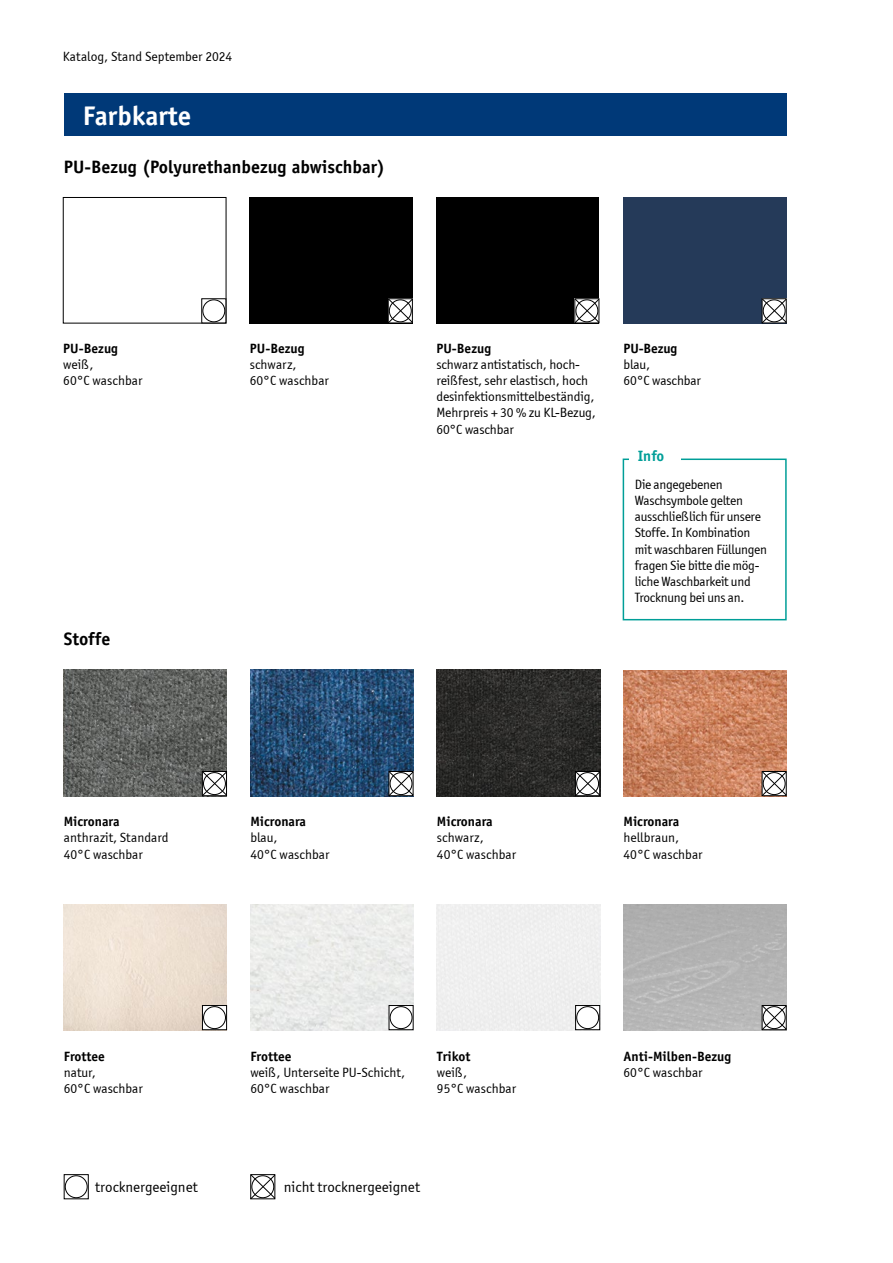
<style>
.page{position:relative;width:893px;height:1263px;background:#fff}
.page>*{position:absolute;margin:0;border:0;box-sizing:border-box;transform-origin:0 0}
.t1{font:700 27px "Officina Sans";color:#fff}
.t2{font:700 18px "Officina Sans";color:#000}
.t3{font:15px "Officina Sans ITCTT Book";color:#000}
.t4{font:700 15px "Officina Sans";color:#009e98}
.t5{font:13.5px/16.2px "Officina Sans ITCTT Book";letter-spacing:-.01em;color:#000}
.t6{font:700 13.5px "Officina Sans";color:#000}
</style>
<div class="page">
<div style="left:623px;top:197px;width:164px;height:126px;background:#253a59"></div>
<div style="left:64px;top:94px;width:723px;height:42px;background:#003978"></div>
<img style="left:64px;top:670px;width:163px;height:126px">
<img style="left:250px;top:670px;width:164px;height:126px">
<img style="left:437px;top:670px;width:163px;height:126px">
<img style="left:623px;top:670px;width:164px;height:126px">
<img style="left:623px;top:904px;width:164px;height:126px">
<svg style="left:201px;top:771px;width:26px;height:26px"></svg>
<svg style="left:577px;top:1007px;width:21px;height:21px"></svg>
<div style="left:575px;top:1005px;width:25px;height:25px;border:1px solid #000"></div>
<div style="left:577px;top:1007px;width:22px;height:21px;background:#fff;border-radius:50%"></div>
<div style="left:576px;top:1006px;width:23px;height:23px;border:1px solid #000;border-radius:50%"></div>
<svg style="left:388px;top:771px;width:26px;height:26px"></svg>
<svg style="left:574px;top:771px;width:27px;height:26px"></svg>
<svg style="left:761px;top:771px;width:26px;height:26px"></svg>
<svg style="left:761px;top:1005px;width:26px;height:26px"></svg>
<div style="left:250px;top:197px;width:163px;height:126px;background:#000"></div>
<div style="left:436px;top:197px;width:162px;height:126px;background:#000"></div>
<svg style="left:203px;top:300px;width:21px;height:21px"></svg>
<div style="left:203px;top:300px;width:22px;height:22px;background:#fff;border-radius:50%"></div>
<div style="left:202px;top:299px;width:23px;height:23px;border:1px solid #000;border-radius:50%"></div>
<svg style="left:387px;top:298px;width:26px;height:26px"></svg>
<svg style="left:574px;top:298px;width:26px;height:26px"></svg>
<svg style="left:761px;top:298px;width:26px;height:26px"></svg>
<svg style="left:66px;top:1176px;width:21px;height:21px"></svg>
<div style="left:64px;top:1174px;width:25px;height:25px;border:1px solid #000"></div>
<div style="left:65px;top:1176px;width:22px;height:22px;background:#fff;border-radius:50%"></div>
<div style="left:65px;top:1175px;width:23px;height:23px;border:1px solid #000;border-radius:50%"></div>
<svg style="left:250px;top:1174px;width:26px;height:26px"></svg>
<img style="left:64px;top:904px;width:163px;height:126px">
<img style="left:250px;top:904px;width:164px;height:126px">
<svg style="left:204px;top:1007px;width:21px;height:21px"></svg>
<div style="left:202px;top:1005px;width:25px;height:25px;border:1px solid #000"></div>
<div style="left:204px;top:1007px;width:21px;height:21px;background:#fff;border-radius:50%"></div>
<div style="left:203px;top:1006px;width:23px;height:23px;border:1px solid #000;border-radius:50%"></div>
<svg style="left:391px;top:1007px;width:21px;height:21px"></svg>
<div style="left:389px;top:1005px;width:25px;height:25px;border:1px solid #000"></div>
<div style="left:390px;top:1007px;width:22px;height:21px;background:#fff;border-radius:50%"></div>
<div style="left:390px;top:1006px;width:22px;height:23px;border:1px solid #000;border-radius:50%"></div>
<div style="left:623px;top:458px;width:164px;height:162px;border:2px solid #009e98"></div>
<div style="left:629px;top:450px;width:52px;height:17px;background:#fff"></div>
<p class="t5" style="left:63px;top:49px;width:171px">Katalog, Stand September 2024</p>
<h1 class="t1" style="left:83px;top:99px;width:110px">Farbkarte</h1>
<h2 class="t2" style="left:64px;top:155px;width:323px">PU-Bezug (Polyurethanbezug abwischbar)</h2>
<p class="t6" style="left:63px;top:340px;width:56px">PU-Bezug</p>
<p class="t5" style="left:63px;top:356px;width:81px">weiß,<br>60°C waschbar</p>
<h2 class="t2" style="left:64px;top:627px;width:48px">Stoffe</h2>
<p class="t6" style="left:250px;top:340px;width:56px">PU-Bezug</p>
<p class="t5" style="left:250px;top:356px;width:81px">schwarz,<br>60°C waschbar</p>
<p class="t6" style="left:436px;top:340px;width:56px">PU-Bezug</p>
<p class="t5" style="left:436px;top:356px;width:161px">schwarz antistatisch, hoch&shy;reißfest, sehr elastisch, hoch desinfektionsmittelbeständig,<br>Mehrpreis + 30 % zu KL-Bezug,<br>60°C waschbar</p>
<p class="t6" style="left:623px;top:340px;width:55px">PU-Bezug</p>
<p class="t5" style="left:623px;top:356px;width:79px">blau,<br>60°C waschbar</p>
<p class="t4" style="left:638px;top:446px;width:28px">Info</p>
<p class="t5" style="left:635px;top:476px;width:134px">Die angegebenen<br>Waschsymbole gelten ausschließlich für unsere<br>Stoffe. In Kombination mit waschbaren Füllungen fragen Sie bitte die mög&shy;liche Waschbarkeit und<br>Trocknung bei uns an.</p>
<p class="t6" style="left:64px;top:813px;width:57px">Micronara</p>
<p class="t5" style="left:64px;top:830px;width:106px">anthrazit, Standard<br>40°C waschbar</p>
<p class="t6" style="left:250px;top:813px;width:57px">Micronara</p>
<p class="t5" style="left:250px;top:830px;width:81px">blau,<br>40°C waschbar</p>
<p class="t6" style="left:437px;top:813px;width:57px">Micronara</p>
<p class="t5" style="left:437px;top:830px;width:81px">schwarz,<br>40°C waschbar</p>
<p class="t6" style="left:623px;top:813px;width:57px">Micronara</p>
<p class="t5" style="left:623px;top:830px;width:81px">hellbraun,<br>40°C waschbar</p>
<p class="t6" style="left:64px;top:1048px;width:43px">Frottee</p>
<p class="t5" style="left:64px;top:1064px;width:81px">natur,<br>60°C waschbar</p>
<p class="t6" style="left:250px;top:1048px;width:43px">Frottee</p>
<p class="t5" style="left:250px;top:1064px;width:156px">weiß, Unterseite PU-Schicht,<br>60°C waschbar</p>
<p class="t6" style="left:437px;top:1048px;width:35px">Trikot</p>
<p class="t5" style="left:437px;top:1064px;width:81px">weiß,<br>95°C waschbar</p>
<p class="t3" style="left:95px;top:1178px;width:104px">trocknergeeignet</p>
<p class="t3" style="left:284px;top:1178px;width:138px">nicht trocknergeeignet</p>
<p class="t6" style="left:623px;top:1048px;width:109px">Anti-Milben-Bezug</p>
<p class="t5" style="left:623px;top:1064px;width:81px">60°C waschbar</p>
</div>
